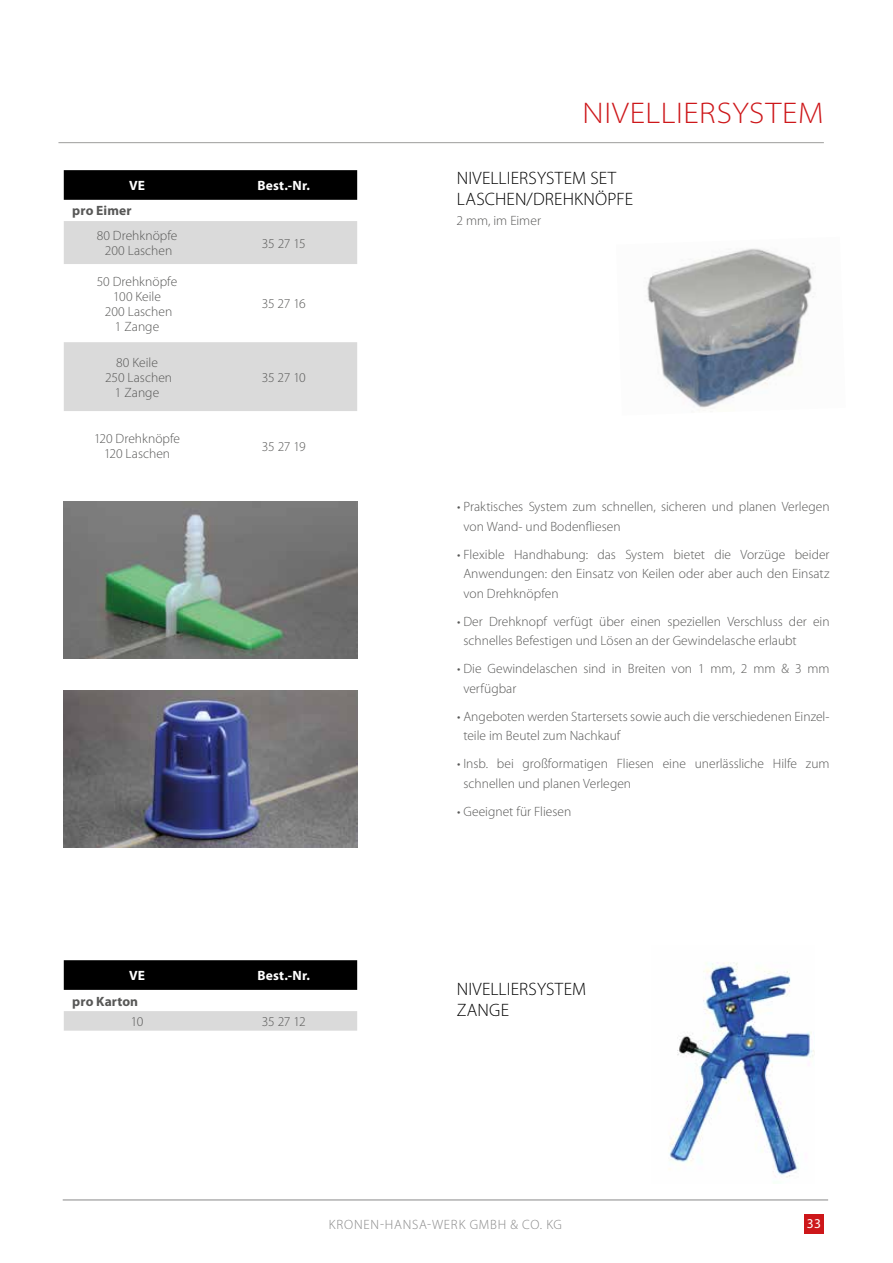
<style>
.page{position:relative;width:893px;height:1263px;background:#fff}
.page>*{position:absolute;margin:0;border:0;box-sizing:border-box;transform-origin:0 0}
.t1{font:300 semi-expanded 30px "Myriad Pro";letter-spacing:.025em;color:#cd171a}
.t2{font:300 18px/21px "Myriad Pro";letter-spacing:.01em;color:#000}
.t3{font:300 13.5px/19.5px "Myriad Pro";color:#575756}
.t4{font:300 13.5px "Myriad Pro";letter-spacing:.06em;color:#878787}
.t5{font:700 13.5px "Myriad Pro";letter-spacing:.01em;color:#fff}
.t6{font:700 13.5px "Myriad Pro";letter-spacing:.01em;color:#575756}
.t7{font:13.5px "Myriad Pro";color:#fff}
</style>
<div class="page">
<hr style="left:63px;top:1199px;width:765px;height:1px;background:#878787">
<div style="left:804px;top:1214px;width:20px;height:20px;background:#cd171a"></div>
<hr style="left:58px;top:142px;width:766px;height:1px;background:#9d9d9c">
<img style="left:647px;top:248px;width:167px;height:160px">
<img style="left:668px;top:962px;width:146px;height:216px">
<img style="left:64px;top:690px;width:293px;height:158px">
<img style="left:64px;top:501px;width:293px;height:158px">
<div style="left:64px;top:170px;width:293px;height:30px;background:#000"></div>
<svg style="left:64px;top:221px;width:293px;height:190px;fill:#dadada"></svg>
<div style="left:64px;top:960px;width:293px;height:30px;background:#000"></div>
<div style="left:64px;top:1011px;width:293px;height:20px;background:#dadada"></div>
<p class="t5" style="left:129px;top:177px;width:17px">VE</p>
<p class="t5" style="left:258px;top:177px;width:54px">Best.-Nr.</p>
<p class="t6" style="left:72px;top:202px;width:61px">pro Eimer</p>
<p class="t3" style="left:97px;top:228px;width:82px;line-height:15px;text-align:center">80 Drehknöpfe<br>200 Laschen</p>
<p class="t3" style="left:262px;top:233px;width:45px">35 27 15</p>
<p class="t3" style="left:97px;top:274px;width:82px;line-height:15px;text-align:center">50 Drehknöpfe<br>100 Keile<br>200 Laschen<br>1 Zange</p>
<p class="t3" style="left:262px;top:294px;width:45px">35 27 16</p>
<p class="t3" style="left:105px;top:354px;width:69px;line-height:15px;text-align:center">80 Keile<br>250 Laschen<br>1 Zange</p>
<p class="t3" style="left:262px;top:367px;width:46px">35 27 10</p>
<p class="t3" style="left:94px;top:431px;width:88px;line-height:15px;text-align:center">120 Drehknöpfe<br>120 Laschen</p>
<p class="t3" style="left:262px;top:436px;width:45px">35 27 19</p>
<p class="t5" style="left:129px;top:967px;width:17px">VE</p>
<p class="t5" style="left:258px;top:967px;width:54px">Best.-Nr.</p>
<p class="t6" style="left:72px;top:992px;width:67px">pro Karton</p>
<p class="t3" style="left:131px;top:1011px;width:14px">10</p>
<p class="t3" style="left:262px;top:1011px;width:45px">35 27 12</p>
<h1 class="t1" style="left:582px;top:95px;width:243px">NIVELLIERSYSTEM</h1>
<h2 class="t2" style="left:457px;top:167px;width:178px">NIVELLIERSYSTEM SET<br>LASCHEN/DREHKNÖPFE</h2>
<p class="t3" style="left:457px;top:210px;width:86px">2 mm, im Eimer</p>
<p class="t3" style="left:463px;top:497px;width:368px;text-indent:-6px">• Praktisches System zum schnellen, sicheren und planen Verlegen von Wand- und Bodenfliesen</p>
<p class="t3" style="left:463px;top:544px;width:368px;text-align:justify;text-indent:-6px">• Flexible Handhabung: das System bietet die Vorzüge beider Anwendungen: den Einsatz von Keilen oder aber auch den Einsatz von Drehknöpfen</p>
<p class="t3" style="left:463px;top:611px;width:368px;text-indent:-6px">• Der Drehknopf verfügt über einen speziellen Verschluss der ein schnelles Befestigen und Lösen an der Gewindelasche erlaubt</p>
<p class="t3" style="left:463px;top:659px;width:368px;text-indent:-6px">• Die Gewindelaschen sind in Breiten von 1 mm, 2 mm &amp; 3 mm verfügbar</p>
<p class="t3" style="left:463px;top:706px;width:368px;text-indent:-6px">• Angeboten werden Startersets sowie auch die verschiedenen Einzel&shy;teile im Beutel zum Nachkauf</p>
<p class="t3" style="left:463px;top:754px;width:368px;text-indent:-6px">• Insb. bei großformatigen Fliesen eine unerlässliche Hilfe zum schnellen und planen Verlegen</p>
<p class="t3" style="left:457px;top:801px;width:116px">• Geeignet für Fliesen</p>
<h2 class="t2" style="left:457px;top:978px;width:131px">NIVELLIERSYSTEM<br>ZANGE</h2>
<p class="t4" style="left:329px;top:1216px;width:235px">KRONEN-HANSA-WERK GMBH &amp; CO. KG</p>
<p class="t7" style="left:807px;top:1215px;width:16px">33</p>
</div>
